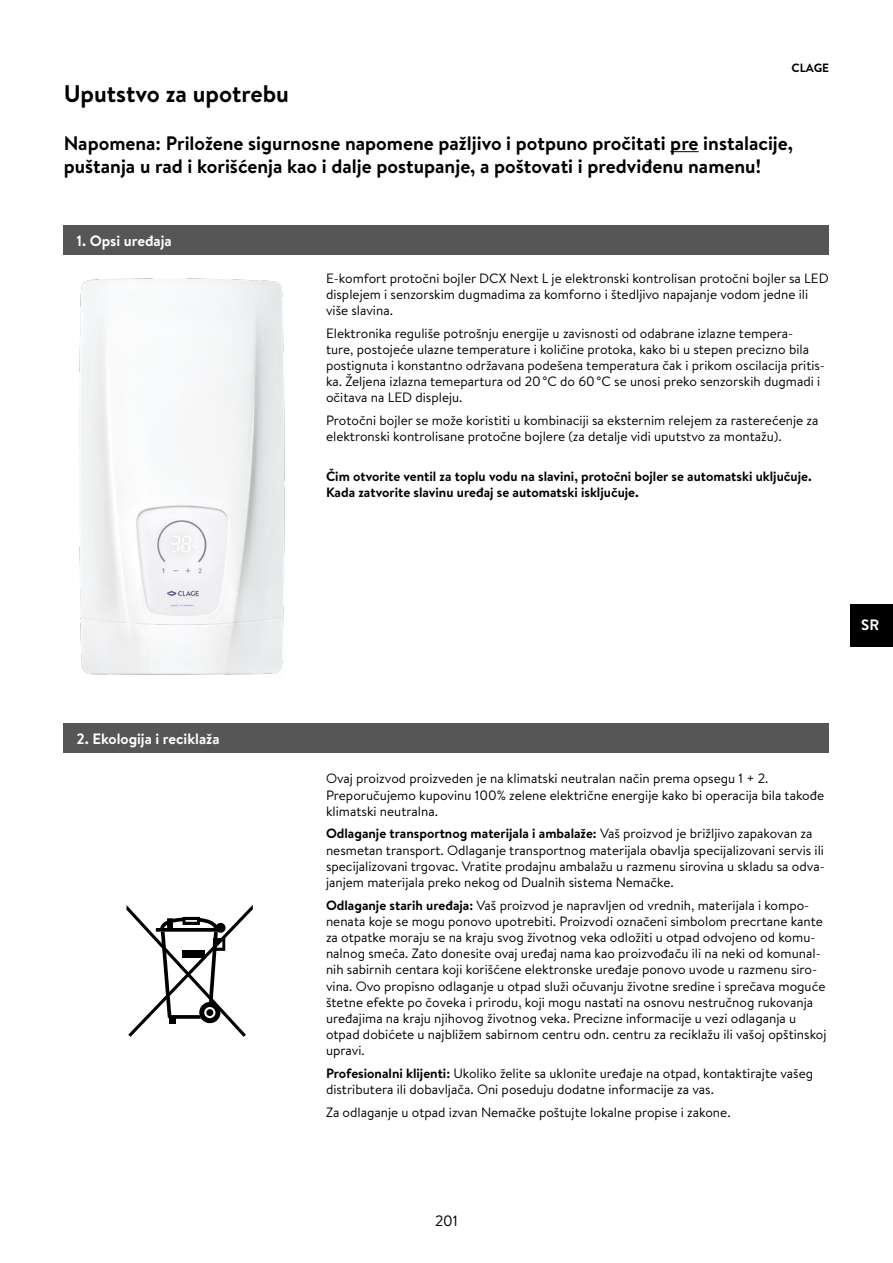
<style>
.page{position:relative;width:893px;height:1263px;background:#fff}
.page>*{position:absolute;margin:0;border:0;box-sizing:border-box;transform-origin:0 0}
.t1{font:700 24px "Brandon Text";color:#000}
.t2{font:700 19.5px/23.4px "Brandon Text";color:#000}
.t3{font:700 15px "Brandon Text";color:#fff}
.t4{font:15px "Brandon Text";color:#000}
.t5{font:13.5px/16.2px "Brandon Text";color:#000}
.t6{font:700 13.5px/16.2px "Brandon Text";color:#000}
.t7{font:700 12px "Brandon Text";color:#000}
.s1{font-weight:700}
</style>
<div class="page">
<div style="left:850px;top:604px;width:43px;height:42px;background:#000"></div>
<div style="left:64px;top:723px;width:765px;height:30px;background:#565656"></div>
<div style="left:64px;top:225px;width:765px;height:30px;background:#565656"></div>
<svg style="left:670px;top:151px;width:29px;height:1px"></svg>
<svg style="left:126px;top:905px;width:127px;height:132px"></svg>
<img style="left:79px;top:278px;width:206px;height:397px">
<p class="t7" style="left:791px;top:60px;width:39px">CLAGE</p>
<h1 class="t1" style="left:64px;top:77px;width:227px">Uputstvo za upotrebu</h1>
<h2 class="t2" style="left:64px;top:131px;width:731px">Napomena: Priložene sigurnosne napomene pažljivo i potpuno pročitati pre instalacije, puštanja u rad i korišćenja kao i dalje postupanje, a poštovati i predviđenu namenu!</h2>
<p class="t3" style="left:77px;top:231px;width:97px">1. Opsi uređaja</p>
<p class="t5" style="left:326px;top:270px;width:504px">E-komfort protočni bojler DCX Next L je elektronski kontrolisan protočni bojler sa LED displejem i senzorskim dugmadima za komforno i štedljivo napajanje vodom jedne ili više slavina.</p>
<p class="t5" style="left:326px;top:325px;width:501px">Elektronika reguliše potrošnju energije u zavisnosti od odabrane izlazne tempera-<br>ture, postojeće ulazne temperature i količine protoka, kako bi u stepen precizno bila postignuta i konstantno održavana podešena temperatura čak i prikom oscilacija pritis&shy;ka. Željena izlazna temepartura od 20°C do 60°C se unosi preko senzorskih dugmadi i očitava na LED displeju.</p>
<p class="t5" style="left:326px;top:412px;width:494px">Protočni bojler se može koristiti u kombinaciji sa eksternim relejem za rasterećenje za elektronski kontrolisane protočne bojlere (za detalje vidi uputstvo za montažu).</p>
<p class="t6" style="left:326px;top:468px;width:487px">Čim otvorite ventil za toplu vodu na slavini, protočni bojler se automatski uključuje.<br>Kada zatvorite slavinu uređaj se automatski isključuje.</p>
<p class="t3" style="left:77px;top:728px;width:145px">2. Ekologija i reciklaža</p>
<p class="t3" style="left:861px;top:615px;width:20px">SR</p>
<p class="t5" style="left:326px;top:770px;width:500px">Ovaj proizvod proizveden je na klimatski neutralan način prema opsegu 1 + 2.<br>Preporučujemo kupovinu 100% zelene električne energije kako bi operacija bila takođe klimatski neutralna.</p>
<p class="t5" style="left:326px;top:825px;width:500px"><span class="s1">Odlaganje transportnog materijala i ambalaže:</span> Vaš proizvod je brižljivo zapakovan za nesmetan transport. Odlaganje transportnog materijala obavlja specijalizovani servis ili specijalizovani trgovac. Vratite prodajnu ambalažu u razmenu sirovina u skladu sa odva&shy;janjem materijala preko nekog od Dualnih sistema Nemačke.</p>
<p class="t5" style="left:326px;top:896px;width:502px"><span class="s1">Odlaganje starih uređaja:</span> Vaš proizvod je napravljen od vrednih, materijala i kompo&shy;nenata koje se mogu ponovo upotrebiti. Proizvodi označeni simbolom precrtane kante za otpatke moraju se na kraju svog životnog veka odložiti u otpad odvojeno od komu&shy;nalnog smeća. Zato donesite ovaj uređaj nama kao proizvođaču ili na neki od komunal&shy;nih sabirnih centara koji korišćene elektronske uređaje ponovo uvode u razmenu siro&shy;vina. Ovo propisno odlaganje u otpad služi očuvanju životne sredine i sprečava moguće štetne efekte po čoveka i prirodu, koji mogu nastati na osnovu nestručnog rukovanja uređajima na kraju njihovog životnog veka. Precizne informacije u vezi odlaganja u otpad dobićete u najbližem sabirnom centru odn. centru za reciklažu ili vašoj opštinskoj upravi.</p>
<p class="t5" style="left:326px;top:1065px;width:489px"><span class="s1">Profesionalni klijenti:</span> Ukoliko želite sa uklonite uređaje na otpad, kontaktirajte vašeg distributera ili dobavljača. Oni poseduju dodatne informacije za vas.</p>
<p class="t5" style="left:326px;top:1104px;width:406px">Za odlaganje u otpad izvan Nemačke poštujte lokalne propise i zakone.</p>
<p class="t4" style="left:435px;top:1210px;width:24px">201</p>
</div>
